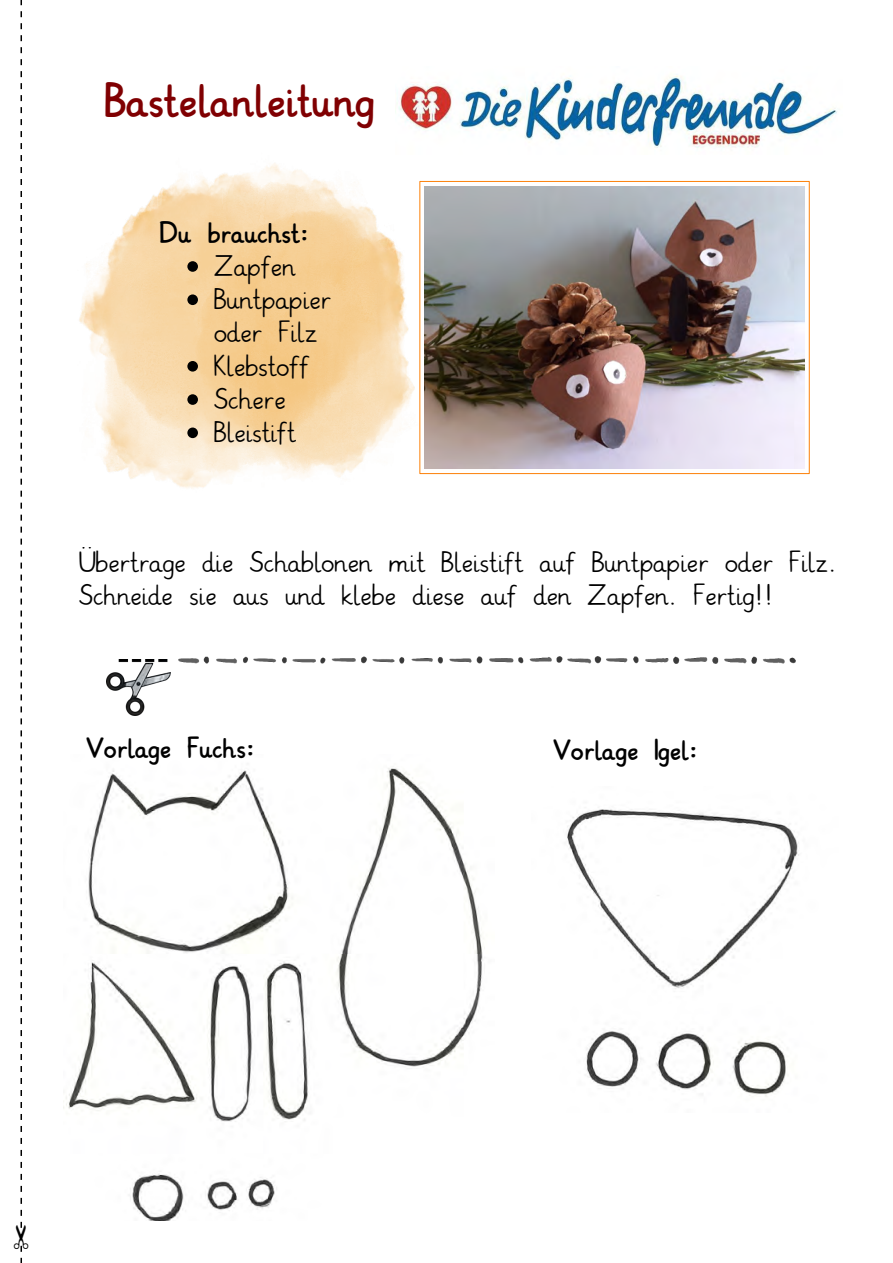
<style>
.page{position:relative;width:893px;height:1263px;background:#fff}
.page>*{position:absolute;margin:0;border:0;box-sizing:border-box;transform-origin:0 0}
.t1{font:700 45.3px "Grundschrift";color:#800002}
.t2{font:27.15px/33.3px "Grundschrift";color:#000}
.t3{font:700 27.15px "Grundschrift";color:#000}
</style>
<div class="page">
<img style="left:79px;top:163px;width:344px;height:326px">
<img style="left:398px;top:75px;width:439px;height:73px">
<svg style="left:421px;top:183px;width:384px;height:289px"></svg>
<div style="left:419px;top:181px;width:391px;height:293px;border:1px solid #fc8008"></div>
<img style="left:425px;top:187px;width:379px;height:281px">
<img style="left:66px;top:768px;width:417px;height:452px">
<img style="left:567px;top:809px;width:232px;height:288px">
<img style="left:107px;top:659px;width:63px;height:56px">
<img style="left:179px;top:656px;width:616px;height:7px">
<div style="left:187px;top:261px;width:11px;height:11px;background:#000;border-radius:50%"></div>
<div style="left:187px;top:294px;width:11px;height:11px;background:#000;border-radius:50%"></div>
<div style="left:187px;top:361px;width:11px;height:11px;background:#000;border-radius:50%"></div>
<div style="left:187px;top:394px;width:11px;height:11px;background:#000;border-radius:50%"></div>
<div style="left:187px;top:427px;width:11px;height:11px;background:#000;border-radius:50%"></div>
<svg style="left:20px;top:0;width:2px;height:1263px"></svg>
<h1 class="t1" style="left:106px;top:81px;width:271px">Bastelanleitung</h1>
<p class="t3" style="left:160px;top:221px;width:151px">Du brauchst:</p>
<p class="t2" style="left:214px;top:250px;width:118px">Zapfen<br>Buntpapier oder Filz<br>Klebstoff<br>Schere<br>Bleistift</p>
<p class="t2" style="left:79px;top:546px;width:759px">Übertrage die Schablonen mit Bleistift auf Buntpapier oder Filz.<br>Schneide sie aus und klebe diese auf den Zapfen. Fertig!!</p>
<p class="t3" style="left:87px;top:736px;width:170px">Vorlage Fuchs:</p>
<p class="t3" style="left:554px;top:738px;width:146px">Vorlage Igel:</p>
</div>
